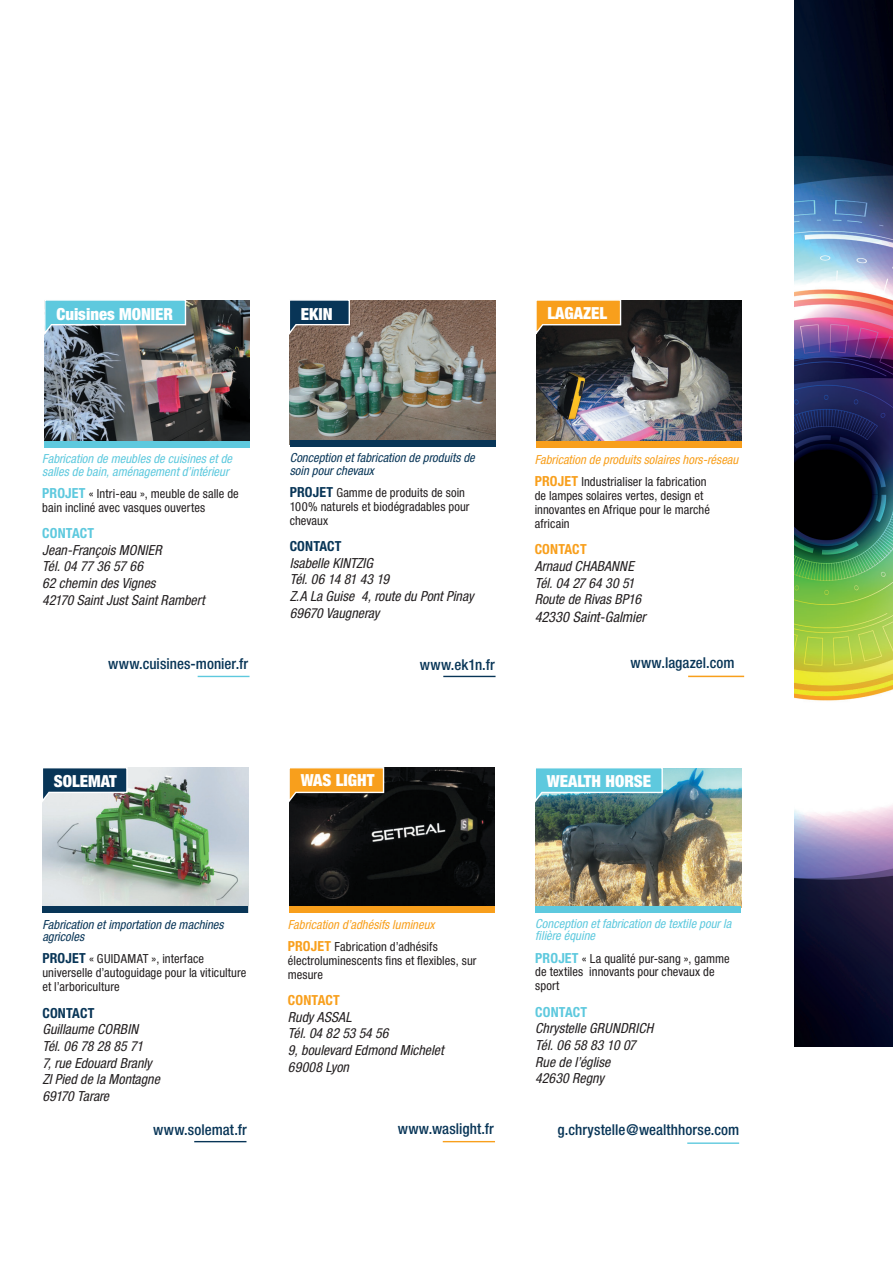
<style>
.page{position:relative;width:893px;height:1263px;background:#fff}
.page>*{position:absolute;margin:0;border:0;box-sizing:border-box;transform-origin:0 0}
.t1{font:900 condensed 16.65px "Helvetica Neue";color:#fff}
.t2{font:500 condensed 15px "Helvetica Neue";letter-spacing:.005em;color:#083557}
.t3{font:italic condensed 14.4px "Helvetica Neue";color:#231f20}
.t4{font:italic condensed 13.95px/16.6px "Helvetica Neue";color:#231f20}
.t5{font:700 condensed 13.95px "Helvetica Neue";letter-spacing:.01em;color:#5ec9de}
.t6{font:700 condensed 13.95px "Helvetica Neue";letter-spacing:.01em;color:#083557}
.t7{font:700 condensed 13.95px "Helvetica Neue";letter-spacing:.01em;color:#f89f1c}
.t8{font:condensed 12.45px/14px "Helvetica Neue";letter-spacing:.005em;color:#231f20}
.t9{font:italic condensed 12.45px/22.2px "Helvetica Neue";letter-spacing:.005em;color:#f89f1c}
.t10{font:italic condensed 12.45px/12.5px "Helvetica Neue";letter-spacing:.005em;color:#5ec9de}
.t11{font:italic condensed 12.45px/12.5px "Helvetica Neue";letter-spacing:.005em;color:#083557}
.s1{font-weight:700;font-size:13.95px;color:#5ec9de}
.s2{font-weight:700;font-size:13.95px;color:#083557}
.s3{font-weight:700;font-style:normal;font-size:13.95px}
.s4{font-style:normal;color:#231f20}
</style>
<div class="page">
<img style="left:794px;top:0;width:99px;height:1046px">
<img style="left:44px;top:301px;width:206px;height:140px">
<svg style="left:44px;top:300px;width:143px;height:37px;background:#6dafbd"></svg>
<div style="left:44px;top:441px;width:206px;height:6px;background:#5ec9de"></div>
<hr style="left:198px;top:676px;width:52px;height:1px;background:#5ec9de">
<img style="left:290px;top:301px;width:206px;height:139px">
<svg style="left:289px;top:300px;width:62px;height:37px;background:#425565"></svg>
<div style="left:290px;top:440px;width:206px;height:7px;background:#083557"></div>
<hr style="left:443px;top:676px;width:53px;height:1px;background:#083557">
<img style="left:536px;top:301px;width:206px;height:140px">
<svg style="left:536px;top:300px;width:86px;height:37px;background:#b57d2c"></svg>
<div style="left:536px;top:441px;width:206px;height:6px;background:#f89f1c"></div>
<hr style="left:688px;top:676px;width:56px;height:1px;background:#f89f1c">
<img style="left:42px;top:768px;width:206px;height:138px">
<hr style="left:194px;top:1141px;width:52px;height:1px;background:#083557">
<div style="left:42px;top:906px;width:206px;height:7px;background:#083557"></div>
<svg style="left:42px;top:768px;width:86px;height:37px;background:#5a768b"></svg>
<img style="left:289px;top:768px;width:206px;height:138px">
<hr style="left:443px;top:1141px;width:52px;height:1px;background:#f89f1c">
<div style="left:289px;top:906px;width:206px;height:7px;background:#f89f1c"></div>
<svg style="left:289px;top:767px;width:96px;height:38px;background:#af7a2c"></svg>
<img style="left:535px;top:768px;width:206px;height:138px">
<div style="left:535px;top:906px;width:206px;height:7px;background:#5ec9de"></div>
<svg style="left:535px;top:768px;width:129px;height:37px;background:#60b3c2"></svg>
<hr style="left:687px;top:1142px;width:52px;height:2px;background:#5ec9de">
<h1 class="t1" style="left:56px;top:303px;width:118px">Cuisines MONIER</h1>
<h1 class="t1" style="left:301px;top:303px;width:33px">EKIN</h1>
<h1 class="t1" style="left:548px;top:302px;width:61px">LAGAZEL</h1>
<p class="t10" style="left:42px;top:452px;width:191px">Fabrication de meubles de cuisines et de salles de bain, aménagement d’intérieur</p>
<p class="t8" style="left:42px;top:486px;width:198px"><span class="s1">PROJET</span> « Intri-eau », meuble de salle de bain incliné avec vasques ouvertes</p>
<p class="t5" style="left:42px;top:525px;width:53px">CONTACT</p>
<p class="t4" style="left:42px;top:541px;width:164px">Jean-François MONIER<br>Tél. 04 77 36 57 66<br>62 chemin des Vignes<br>42170 Saint Just Saint Rambert</p>
<p class="t2" style="left:108px;top:655px;width:142px">www.cuisines-monier.fr</p>
<h1 class="t1" style="left:54px;top:771px;width:64px">SOLEMAT</h1>
<p class="t11" style="left:290px;top:451px;width:187px">Conception et fabrication de produits de soin pour chevaux</p>
<p class="t8" style="left:290px;top:485px;width:181px"><span class="s2">PROJET</span> Gamme de produits de soin<br>100% naturels et biodégradables pour chevaux</p>
<p class="t6" style="left:290px;top:538px;width:53px">CONTACT</p>
<p class="t4" style="left:290px;top:554px;width:185px">Isabelle KINTZIG<br>Tél. 06 14 81 43 19<br>Z.A La Guise 4, route du Pont Pinay<br>69670 Vaugneray</p>
<p class="t2" style="left:420px;top:656px;width:77px">www.ek1n.fr</p>
<p class="t9" style="left:535px;top:448px;width:205px">Fabrication de produits solaires hors-réseau<br><span class="s3">PROJET</span> <span class="s4">Industrialiser la fabrication</span></p>
<p class="t8" style="left:535px;top:489px;width:177px">de lampes solaires vertes, design et innovantes en Afrique pour le marché africain</p>
<p class="t7" style="left:535px;top:541px;width:53px">CONTACT</p>
<p class="t4" style="left:535px;top:558px;width:108px">Arnaud CHABANNE<br>Tél. 04 27 64 30 51<br>Route de Rivas BP16</p>
<p class="t3" style="left:535px;top:608px;width:113px">42330 Saint-Galmier</p>
<p class="t2" style="left:630px;top:653px;width:106px">www.lagazel.com</p>
<h1 class="t1" style="left:301px;top:770px;width:75px">WAS LIGHT</h1>
<h1 class="t1" style="left:547px;top:771px;width:106px">WEALTH HORSE</h1>
<p class="t11" style="left:42px;top:918px;width:183px">Fabrication et importation de machines agricoles</p>
<p class="t8" style="left:42px;top:952px;width:206px"><span class="s2">PROJET</span> « GUIDAMAT », interface universelle d’autoguidage pour la viticulture et l’arboriculture</p>
<p class="t6" style="left:42px;top:1004px;width:53px">CONTACT</p>
<p class="t4" style="left:42px;top:1021px;width:119px">Guillaume CORBIN<br>Tél. 06 78 28 85 71<br>7, rue Edouard Branly<br>ZI Pied de la Montagne<br>69170 Tarare</p>
<p class="t2" style="left:153px;top:1120px;width:95px">www.solemat.fr</p>
<p class="t9" style="left:288px;top:913px;width:152px">Fabrication d’adhésifs lumineux<br><span class="s3">PROJET</span> <span class="s4">Fabrication d’adhésifs</span></p>
<p class="t8" style="left:288px;top:953px;width:190px">électroluminescents fins et flexibles, sur mesure</p>
<p class="t7" style="left:288px;top:992px;width:53px">CONTACT</p>
<p class="t4" style="left:288px;top:1008px;width:157px">Rudy ASSAL<br>Tél. 04 82 53 54 56<br>9, boulevard Edmond Michelet<br>69008 Lyon</p>
<p class="t2" style="left:398px;top:1119px;width:98px">www.waslight.fr</p>
<p class="t10" style="left:535px;top:917px;width:198px">Conception et fabrication de textile pour la filière équine</p>
<p class="t8" style="left:535px;top:951px;width:196px"><span class="s1">PROJET</span> « La qualité pur-sang », gamme de textiles innovants pour chevaux de sport</p>
<p class="t5" style="left:535px;top:1003px;width:53px">CONTACT</p>
<p class="t4" style="left:535px;top:1020px;width:120px">Chrystelle GRUNDRICH<br>Tél. 06 58 83 10 07<br>Rue de l’église<br>42630 Regny</p>
<p class="t2" style="left:558px;top:1121px;width:183px">g.chrystelle@wealthhorse.com</p>
</div>
